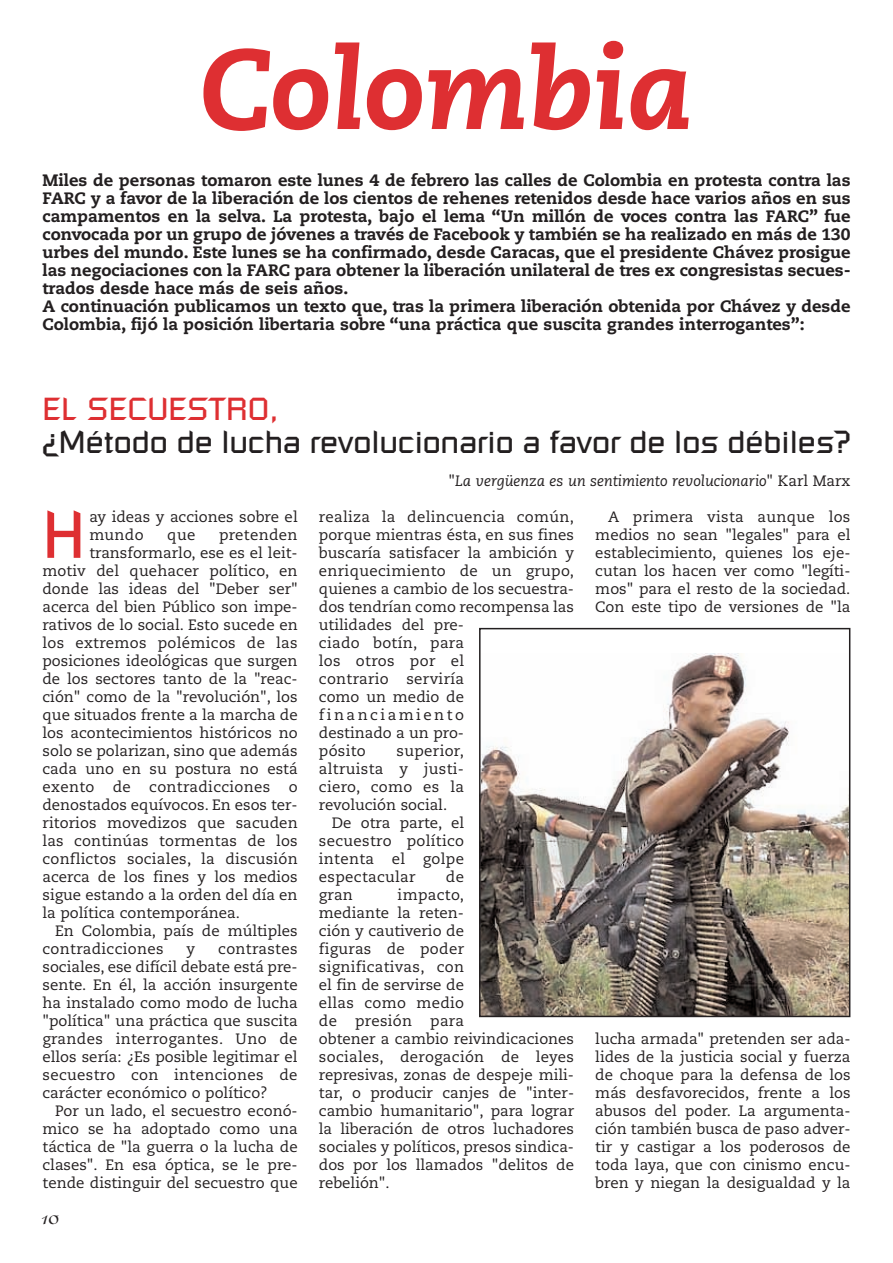
<style>
.page{position:relative;width:893px;height:1263px;background:#fff}
.page>*{position:absolute;margin:0;border:0;box-sizing:border-box;transform-origin:0 0}
.t1{font:italic 800 112.5px "Caecilia";color:#de2f32}
.t2{font:66px "Russell Square";color:#de2f32}
.t3{font:31.5px "Russell Square";color:#231f20}
.t4{font:31.5px "Russell Square";color:#de2f32}
.t5{font:800 16.5px/18px "Caecilia";color:#231f20}
.t6{font:15px/18px "Caecilia";color:#231f20;text-align:justify}
.t7{font:15px "Caecilia";letter-spacing:.02em;color:#231f20}
.t8{font:italic 15px "Caecilia";color:#231f20}
.t9{font:500 15px "Arkona";color:#231f20}
.s1{font-style:normal}
</style>
<div class="page">
<img style="left:482px;top:654px;width:365px;height:360px">
<div style="left:479px;top:628px;width:371px;height:389px;border:2px solid #231f20"></div>
<h1 class="t1" style="left:200px;top:42px;width:495px">Colombia</h1>
<p class="t5" style="left:43px;top:173px;width:810px">Miles de personas tomaron este lunes 4 de febrero las calles de Colombia en protesta contra las FARC y a favor de la liberación de los cientos de rehenes retenidos desde hace varios años en sus campamentos en la selva. La protesta, bajo el lema “Un millón de voces contra las FARC” fue convocada por un grupo de jóvenes a través de Facebook y también se ha realizado en más de 130 urbes del mundo. Este lunes se ha confirmado, desde Caracas, que el presidente Chávez prosigue las negociaciones con la FARC para obtener la liberación unilateral de tres ex congresistas secues&shy;trados desde hace más de seis años.<br>A continuación publicamos un texto que, tras la primera liberación obtenida por Chávez y desde Colombia, fijó la posición libertaria sobre “una práctica que suscita grandes interrogantes”:</p>
<h3 class="t4" style="left:43px;top:398px;width:238px">EL SECUESTRO,</h3>
<h3 class="t3" style="left:43px;top:431px;width:809px">¿Método de lucha revolucionario a favor de los débiles?</h3>
<p class="t8" style="left:448px;top:475px;width:403px"><span class="s1">"</span>La vergüenza es un sentimiento revolucionario<span class="s1">" Karl Marx</span></p>
<h2 class="t2" style="left:43px;top:511px;width:44px">H</h2>
<p class="t6" style="left:89px;top:509px;width:210px">ay ideas y acciones sobre el mundo</p>
<p class="t6" style="left:167px;top:527px;width:30px">que</p>
<p class="t7" style="left:219px;top:528px;width:80px">pretenden</p>
<p class="t6" style="left:89px;top:545px;width:210px">transformarlo, ese es el leit-</p>
<p class="t6" style="left:43px;top:563px;width:257px">motiv del quehacer político, en</p>
<p class="t6" style="left:43px;top:581px;width:257px">donde las ideas del "Deber ser"</p>
<p class="t6" style="left:43px;top:599px;width:257px">acerca del bien Público son impe-</p>
<p class="t6" style="left:43px;top:617px;width:257px">rativos de lo social. Esto sucede en</p>
<p class="t7" style="left:43px;top:636px;width:257px">los extremos polémicos de las</p>
<p class="t6" style="left:43px;top:653px;width:257px">posiciones ideológicas que surgen</p>
<p class="t6" style="left:43px;top:671px;width:257px">de los sectores tanto de la "reac-</p>
<p class="t6" style="left:43px;top:689px;width:257px">ción" como de la "revolución", los</p>
<p class="t6" style="left:43px;top:707px;width:257px">que situados frente a la marcha de</p>
<p class="t6" style="left:43px;top:725px;width:257px">los acontecimientos históricos no</p>
<p class="t6" style="left:43px;top:743px;width:257px">solo se polarizan, sino que además</p>
<p class="t6" style="left:43px;top:761px;width:257px">cada uno en su postura no está</p>
<p class="t7" style="left:43px;top:780px;width:257px">exento de contradicciones o</p>
<p class="t6" style="left:43px;top:797px;width:257px">denostados equívocos. En esos ter-</p>
<p class="t6" style="left:43px;top:815px;width:257px">ritorios movedizos que sacuden</p>
<p class="t6" style="left:43px;top:833px;width:257px">las continúas tormentas de los</p>
<p class="t6" style="left:43px;top:851px;width:257px">conflictos sociales, la discusión</p>
<p class="t6" style="left:43px;top:869px;width:257px">acerca de los fines y los medios</p>
<p class="t6" style="left:43px;top:887px;width:257px">sigue estando a la orden del día en</p>
<p class="t6" style="left:43px;top:905px;width:199px">la política contemporánea.</p>
<p class="t6" style="left:55px;top:923px;width:244px">En Colombia, país de múltiples</p>
<p class="t7" style="left:43px;top:942px;width:123px">contradicciones</p>
<p class="t6" style="left:187px;top:941px;width:10px">y</p>
<p class="t6" style="left:43px;top:941px;width:257px;text-indent:176px">contrastes sociales, ese difícil debate está pre&shy;sente. En él, la acción insurgente ha instalado como modo de lucha "política" una práctica que suscita grandes interrogantes. Uno de ellos sería: ¿Es posible legitimar el secuestro con intenciones de carácter económico o político?</p>
<p class="t6" style="left:43px;top:1103px;width:257px;text-indent:13px">Por un lado, el secuestro econó&shy;mico se ha adoptado como una táctica de "la guerra o la lucha de clases". En esa óptica, se le pre&shy;tende distinguir del secuestro que</p>
<p class="t9" style="left:40px;top:1213px;width:20px">10</p>
<p class="t6" style="left:319px;top:509px;width:257px;text-align:left">realiza la delincuencia común, porque mientras ésta, en sus fines buscaría satisfacer la ambición y enriquecimiento de un grupo, quienes a cambio de los secuestra&shy;dos tendrían como recompensa las utilidades del pre-<br>ciado botín, para<br>los otros por el<br>contrario serviría<br>como un medio de financiamiento<br>destinado a un pro-<br>pósito</p>
<p class="t6" style="left:319px;top:743px;width:147px;text-indent:78px">superior, altruista y justi&shy;ciero, como es la revolución social.</p>
<p class="t6" style="left:319px;top:815px;width:147px;text-indent:13px">De otra parte, el secuestro político intenta el golpe espectacular</p>
<p class="t6" style="left:446px;top:869px;width:20px">de</p>
<p class="t6" style="left:319px;top:887px;width:257px;text-align:left;text-indent:79px">impacto,<br>mediante la reten-<br>ción y cautiverio de<br>figuras de poder<br>significativas, con<br>el fin de servirse de<br>ellas como medio<br>de presión para<br>obtener a cambio reivindicaciones sociales, derogación de leyes represivas, zonas de despeje mili&shy;tar, o producir canjes de "inter&shy;cambio humanitario", para lograr la liberación de otros luchadores sociales y políticos, presos sindica&shy;dos por los llamados "delitos de rebelión".</p>
<p class="t6" style="left:319px;top:887px;width:36px">gran</p>
<p class="t6" style="left:595px;top:509px;width:257px;text-indent:13px">A primera vista aunque los medios no sean "legales" para el establecimiento, quienes los eje&shy;cutan los hacen ver como "legíti&shy;mos" para el resto de la sociedad.<br>Con este tipo de versiones de "la</p>
<p class="t6" style="left:595px;top:1031px;width:257px">lucha armada" pretenden ser ada&shy;lides de la justicia social y fuerza de choque para la defensa de los más desfavorecidos, frente a los abusos del poder. La argumenta&shy;ción también busca de paso adver&shy;tir y castigar a los poderosos de toda laya, que con cinismo encu&shy;bren y niegan la desigualdad y la</p>
</div>
